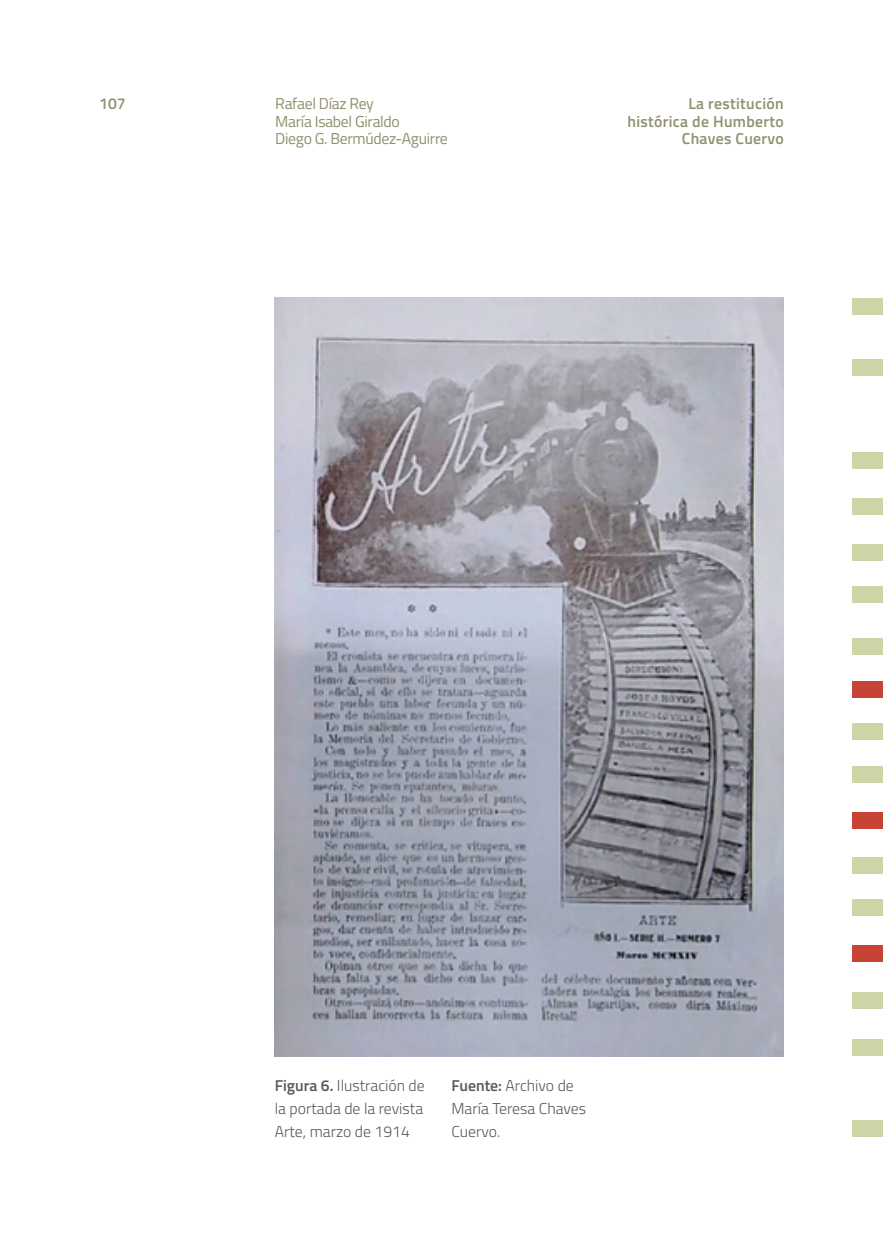
<style>
.page{position:relative;width:883px;height:1241px;background:#fff}
.page>*{position:absolute;margin:0;border:0;box-sizing:border-box;transform-origin:0 0}
.List_Paragraph{font:300 15.75px/22.8px "Titillium Web";color:#57585a;text-align:justify}
.t1{font:15.75px/17.5px "Titillium Web";letter-spacing:-.02em;color:#918f6d}
.t2{font:600 15.75px/17.5px "Titillium Web";letter-spacing:.02em;color:#918f6d;text-align:right}
.s1{font-weight:600}
</style>
<div class="page">
<div style="left:852px;top:586px;width:31px;height:17px;background:#cbd5a5"></div>
<div style="left:852px;top:544px;width:31px;height:17px;background:#cbd5a5"></div>
<div style="left:852px;top:498px;width:31px;height:16px;background:#cbd5a5"></div>
<div style="left:852px;top:452px;width:31px;height:17px;background:#cbd5a5"></div>
<div style="left:852px;top:358px;width:31px;height:17px;background:#cbd5a5"></div>
<div style="left:852px;top:298px;width:31px;height:16px;background:#cbd5a5"></div>
<div style="left:852px;top:637px;width:31px;height:17px;background:#cbd5a5"></div>
<div style="left:852px;top:723px;width:31px;height:17px;background:#cbd5a5"></div>
<div style="left:852px;top:766px;width:31px;height:17px;background:#cbd5a5"></div>
<div style="left:852px;top:856px;width:31px;height:17px;background:#cbd5a5"></div>
<div style="left:852px;top:899px;width:31px;height:17px;background:#cbd5a5"></div>
<div style="left:852px;top:991px;width:31px;height:17px;background:#cbd5a5"></div>
<div style="left:852px;top:945px;width:31px;height:17px;background:#c74336"></div>
<div style="left:852px;top:812px;width:31px;height:17px;background:#c74336"></div>
<div style="left:852px;top:680px;width:31px;height:17px;background:#c74336"></div>
<div style="left:852px;top:1039px;width:31px;height:17px;background:#cbd5a5"></div>
<div style="left:852px;top:1119px;width:31px;height:17px;background:#cbd5a5"></div>
<img style="left:275px;top:298px;width:509px;height:758px">
<p class="t2" style="left:99px;top:94px;width:28px">107</p>
<p class="t2" style="left:628px;top:94px;width:158px">La restitución histórica de Humberto<br>Chaves Cuervo</p>
<p class="t1" style="left:275px;top:94px;width:174px">Rafael Díaz Rey<br>María Isabel Giraldo<br>Diego G. Bermúdez-Aguirre</p>
<p class="List_Paragraph" style="left:275px;top:1073px;width:152px"><span class="s1">Figura 6.</span> Ilustración de la portada de la revista Arte, marzo de 1914</p>
<p class="List_Paragraph" style="left:451px;top:1073px;width:136px;text-align:left"><span class="s1">Fuente:</span> Archivo de<br>María Teresa Chaves<br>Cuervo.</p>
</div>
